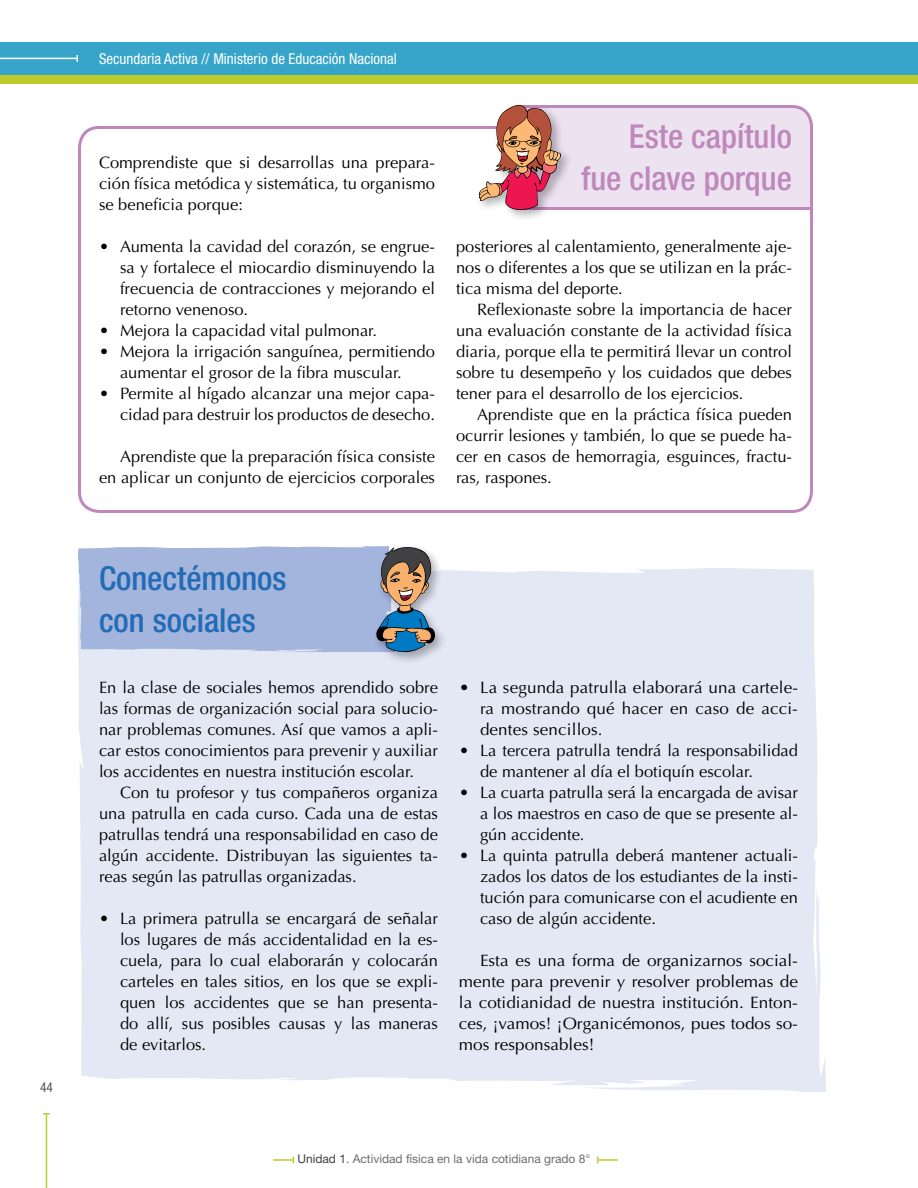
<style>
.page{position:relative;width:918px;height:1188px;background:#fff}
.page>*{position:absolute;margin:0;border:0;box-sizing:border-box;transform-origin:0 0}
.t1{font:500 condensed 33px/42px "Helvetica Neue LT Std";color:#bf88bc;text-align:right}
.t2{font:500 condensed 33px/42px "Helvetica Neue LT Std";color:#226bb5}
.t3{font:16.5px/21px "Optima LT Std";color:#000;text-align:justify}
.t4{font:16.5px/21px "Optima LT Std";color:#000;text-align:justify;scale:1.04 1}
.t5{font:condensed 15px "Helvetica Neue LT Std";color:#fff}
.t6{font:condensed 13.5px "Helvetica Neue LT Std";color:#58595b}
.t7{font:12px "Helvetica Neue LT Std";color:#6d6e71}
.s1{color:#414042}
</style>
<div class="page">
<hr style="left:46px;top:1114px;width:1px;height:74px;background:#bdcb2a">
<div style="left:0;top:72px;width:918px;height:12px;background:#bdcb2a"></div>
<div style="left:0;top:42px;width:918px;height:33px;background:#36a5c9"></div>
<div style="left:78px;top:126px;width:735px;height:387px;border:3px solid #bf88bc;border-radius:20px"></div>
<div style="left:476px;top:102px;width:97px;height:121px;background:#000;opacity:.3"></div>
<svg style="left:479px;top:104px;width:334px;height:109px;background:#e4cbd6"></svg>
<div style="left:78px;top:568px;width:748px;height:524px;background:#e4e8f5"></div>
<div style="left:373px;top:543px;width:74px;height:122px;background:#000;opacity:.3"></div>
<svg style="left:78px;top:545px;width:359px;height:107px;background:#a1afd1"></svg>
<hr style="left:0;top:58px;width:77px;height:1px;background:#fff">
<svg style="left:76px;top:55px;width:2px;height:7px"></svg>
<hr style="left:273px;top:1159px;width:20px;height:2px;background:#bdcb2a">
<hr style="left:598px;top:1159px;width:20px;height:2px;background:#bdcb2a">
<p class="t6" style="left:40px;top:1079px;width:14px">44</p>
<p class="t5" style="left:99px;top:50px;width:299px">Secundaria Activa // Ministerio de Educación Nacional</p>
<p class="t3" style="left:99px;top:152px;width:338px">Comprendiste que si desarrollas una prepara&shy;ción física metódica y sistemática, tu organismo se beneficia porque:</p>
<p class="t3" style="left:120px;top:236px;width:317px;text-indent:-21px">• Aumenta la cavidad del corazón, se engrue&shy;sa y fortalece el miocardio disminuyendo la frecuencia de contracciones y mejorando el retorno venenoso.</p>
<p class="t3" style="left:99px;top:320px;width:280px">• Mejora la capacidad vital pulmonar.</p>
<p class="t3" style="left:120px;top:341px;width:317px;text-indent:-21px">• Mejora la irrigación sanguínea, permitiendo aumentar el grosor de la fibra muscular.</p>
<p class="t3" style="left:99px;top:383px;width:338px;text-align:right">• Permite al hígado alcanzar una mejor capa&shy;cidad para destruir los productos de desecho.</p>
<p class="t3" style="left:99px;top:446px;width:338px;text-align:right">Aprendiste que la preparación física consiste en aplicar un conjunto de ejercicios corporales</p>
<h1 class="t1" style="left:581px;top:115px;width:212px">Este capítulo fue clave porque</h1>
<p class="t3" style="left:456px;top:236px;width:338px">posteriores al calentamiento, generalmente aje&shy;nos o diferentes a los que se utilizan en la prác&shy;tica misma del deporte.</p>
<p class="t3" style="left:456px;top:299px;width:338px;text-indent:21px">Reflexionaste sobre la importancia de hacer una evaluación constante de la actividad física diaria, porque ella te permitirá llevar un control sobre tu desempeño y los cuidados que debes tener para el desarrollo de los ejercicios.</p>
<p class="t3" style="left:456px;top:404px;width:338px;text-indent:21px">Aprendiste que en la práctica física pueden ocurrir lesiones y también, lo que se puede ha&shy;cer en casos de hemorragia, esguinces, fractu&shy;ras, raspones.</p>
<h1 class="t2" style="left:99px;top:557px;width:189px">Conectémonos con sociales</h1>
<p class="t3" style="left:99px;top:677px;width:341px">En la clase de sociales hemos aprendido sobre las formas de organización social para solucio&shy;nar problemas comunes. Así que vamos a apli&shy;car estos conocimientos para prevenir y auxiliar los accidentes en nuestra institución escolar.</p>
<p class="t3" style="left:99px;top:782px;width:341px;text-indent:21px">Con tu profesor y tus compañeros organiza una patrulla en cada curso. Cada una de estas patrullas tendrá una responsabilidad en caso de algún accidente. Distribuyan las siguientes ta&shy;reas según las patrullas organizadas.</p>
<p class="t3" style="left:120px;top:908px;width:319px;text-indent:-21px">• La primera patrulla se encargará de señalar los lugares de más accidentalidad en la es&shy;cuela, para lo cual elaborarán y colocarán carteles en tales sitios, en los que se expli&shy;quen los accidentes que se han presenta&shy;do allí, sus posibles causas y las maneras de evitarlos.</p>
<p class="t3" style="left:480px;top:677px;width:320px;text-indent:-21px">• La segunda patrulla elaborará una cartele&shy;ra mostrando qué hacer en caso de acci&shy;dentes sencillos.</p>
<p class="t3" style="left:480px;top:740px;width:320px;text-indent:-21px">• La tercera patrulla tendrá la responsabilidad de mantener al día el botiquín escolar.</p>
<p class="t3" style="left:480px;top:782px;width:320px;text-indent:-21px">• La cuarta patrulla será la encargada de avisar a los maestros en caso de que se presente al&shy;gún accidente.</p>
<p class="t3" style="left:480px;top:845px;width:320px;text-indent:-21px">• La quinta patrulla deberá mantener actuali&shy;zados los datos de los estudiantes de la insti&shy;tución para comunicarse con el acudiente en caso de algún accidente.</p>
<p class="t4" style="left:459px;top:950px;width:327px;text-indent:21px">Esta es una forma de organizarnos social&shy;mente para prevenir y resolver problemas de la cotidianidad de nuestra institución. Enton&shy;ces, ¡vamos! ¡Organicémonos, pues todos so&shy;mos responsables!</p>
<p class="t7" style="left:297px;top:1152px;width:294px"><span class="s1">Unidad 1</span>. Actividad física en la vida cotidiana grado 8°</p>
</div>
